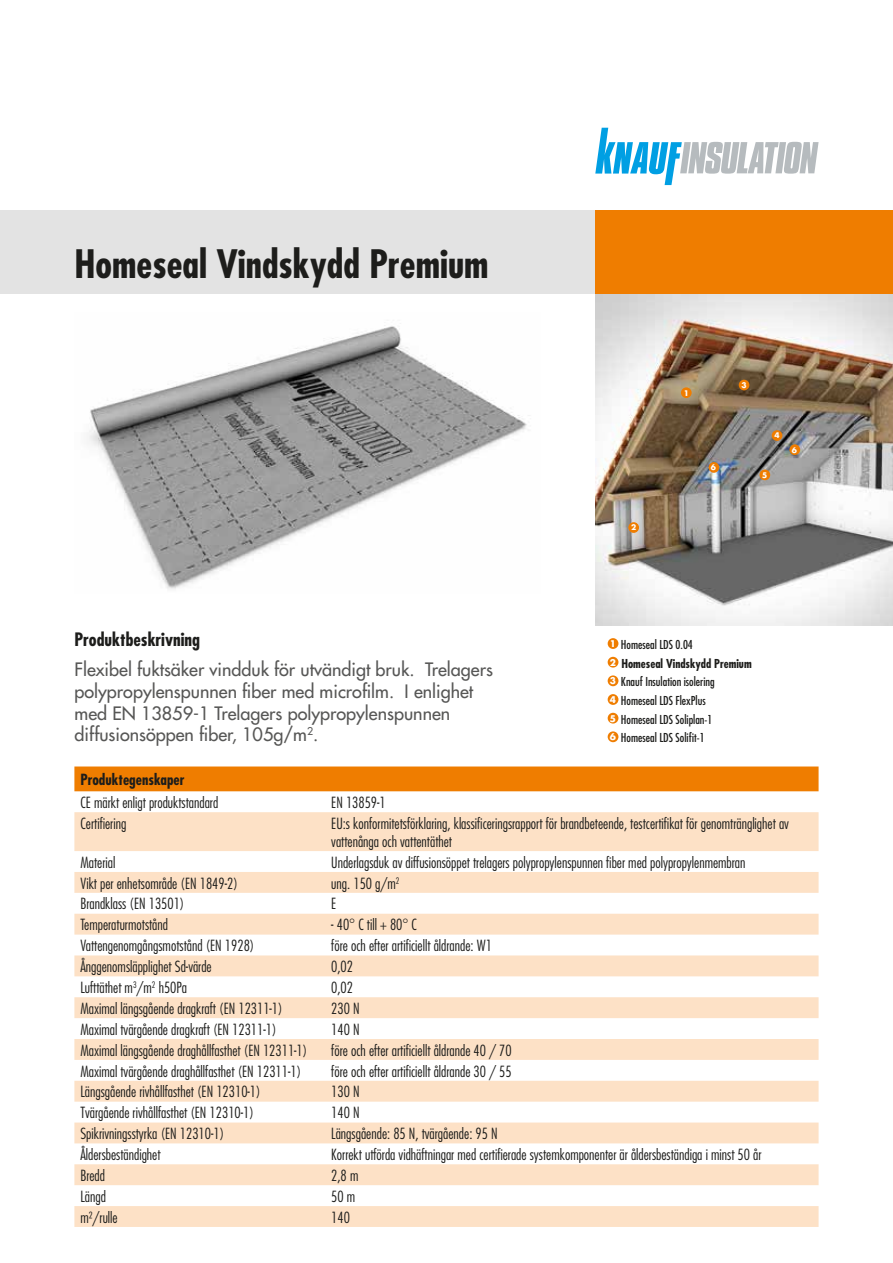
<style>
.page{position:relative;width:893px;height:1263px;background:#fff}
.page>*{position:absolute;margin:0;border:0;box-sizing:border-box;transform-origin:0 0}
.t1{font:700 condensed 38.1px "Futura Std";color:#1d1d1b}
.t2{font:500 18px/21.6px "Futura Std";color:#575756}
.t3{font:700 condensed 18px "Futura Std";color:#1d1d1b}
.t4{font:300 condensed 15px/18px "Futura Std";color:#1d1d1b}
.t5{font:700 condensed 15px "Futura Std";color:#1d1d1b}
.t6{font:condensed 12px/18.6px "Futura Std";color:#1d1d1b}
.t7{font:700 7.5px "Futura Std";color:#fff}
.s1{font-weight:700}
</style>
<div class="page">
<img style="left:595px;top:294px;width:298px;height:331px">
<div style="left:772px;top:430px;width:10px;height:11px;background:#ef7d00;border-radius:50%"></div>
<div style="left:739px;top:380px;width:10px;height:10px;background:#ef7d00;border-radius:50%"></div>
<div style="left:759px;top:470px;width:11px;height:10px;background:#ef7d00;border-radius:50%"></div>
<div style="left:789px;top:444px;width:11px;height:11px;background:#ef7d00;border-radius:50%"></div>
<div style="left:709px;top:462px;width:10px;height:11px;background:#ef7d00;border-radius:50%"></div>
<div style="left:681px;top:387px;width:11px;height:11px;background:#ef7d00;border-radius:50%"></div>
<div style="left:628px;top:522px;width:11px;height:11px;background:#ef7d00;border-radius:50%"></div>
<div style="left:0;top:210px;width:893px;height:84px;background:#e3e3e3"></div>
<svg style="left:595px;top:128px;width:224px;height:57px"></svg>
<img style="left:89px;top:325px;width:438px;height:264px">
<div style="left:595px;top:210px;width:298px;height:84px;background:#ef7d00"></div>
<div style="left:74px;top:766px;width:745px;height:25px;background:#ef7d00"></div>
<svg style="left:74px;top:812px;width:745px;height:415px;fill:#fde1c6"></svg>
<div style="left:608px;top:638px;width:10px;height:11px;background:#ef7d00;border-radius:50%"></div>
<div style="left:608px;top:657px;width:10px;height:11px;background:#ef7d00;border-radius:50%"></div>
<div style="left:608px;top:675px;width:10px;height:11px;background:#ef7d00;border-radius:50%"></div>
<div style="left:608px;top:694px;width:10px;height:11px;background:#ef7d00;border-radius:50%"></div>
<div style="left:608px;top:713px;width:10px;height:10px;background:#ef7d00;border-radius:50%"></div>
<div style="left:608px;top:731px;width:10px;height:11px;background:#ef7d00;border-radius:50%"></div>
<h1 class="t1" style="left:74px;top:241px;width:416px">Homeseal Vindskydd Premium</h1>
<p class="t3" style="left:75px;top:628px;width:127px">Produktbeskrivning</p>
<p class="t2" style="left:75px;top:659px;width:420px">Flexibel fuktsäker vindduk för utvändigt bruk. Trelagers polypropylenspunnen fiber med microfilm. I enlighet med EN 13859-1 Trelagers polypropylenspunnen diffusionsöppen fiber, 105g/m<sup>2</sup>.</p>
<p class="t7" style="left:631px;top:523px;width:7px">2</p>
<p class="t7" style="left:684px;top:388px;width:7px">1</p>
<p class="t7" style="left:711px;top:462px;width:7px">6</p>
<p class="t7" style="left:741px;top:380px;width:7px">3</p>
<p class="t7" style="left:774px;top:431px;width:7px">4</p>
<p class="t7" style="left:762px;top:470px;width:7px">5</p>
<p class="t7" style="left:792px;top:445px;width:7px">6</p>
<p class="t6" style="left:610px;top:635px;width:143px"><sup>1</sup> Homeseal LDS 0.04<br><sup>2</sup> <span class="s1">Homeseal Vindskydd Premium<br></span><sup>3</sup> Knauf Insulation isolering<br><sup>4</sup> Homeseal LDS FlexPlus<br><sup>5</sup> Homeseal LDS Soliplan-1<br><sup>6</sup> Homeseal LDS Solifit-1</p>
<p class="t5" style="left:80px;top:770px;width:106px">Produktegenskaper</p>
<p class="t4" style="left:80px;top:793px;width:139px">CE märkt enligt produktstandard</p>
<p class="t4" style="left:331px;top:793px;width:56px">EN 13859-1</p>
<p class="t4" style="left:80px;top:814px;width:47px">Certifiering</p>
<p class="t4" style="left:331px;top:814px;width:459px">EU:s konformitetsförklaring, klassificeringsrapport för brandbeteende, testcertifikat för genomtränglighet av vattenånga och vattentäthet</p>
<p class="t4" style="left:80px;top:853px;width:36px">Material</p>
<p class="t4" style="left:331px;top:853px;width:416px">Underlagsduk av diffusionsöppet trelagers polypropylenspunnen fiber med polypropylenmembran</p>
<p class="t4" style="left:80px;top:874px;width:159px">Vikt per enhetsområde (EN 1849-2)</p>
<p class="t4" style="left:331px;top:874px;width:70px">ung. 150 g/m<sup>2</sup></p>
<p class="t4" style="left:80px;top:895px;width:106px">Brandklass (EN 13501)</p>
<p class="t4" style="left:331px;top:895px;width:7px">E</p>
<p class="t4" style="left:80px;top:916px;width:89px">Temperaturmotstånd</p>
<p class="t4" style="left:331px;top:916px;width:87px">- 40° C till + 80° C</p>
<p class="t4" style="left:80px;top:937px;width:176px">Vattengenomgångsmotstånd (EN 1928)</p>
<p class="t4" style="left:331px;top:937px;width:162px">före och efter artificiellt åldrande: W1</p>
<p class="t4" style="left:80px;top:957px;width:133px">Ånggenomsläpplighet Sd-värde</p>
<p class="t4" style="left:331px;top:957px;width:23px">0,02</p>
<p class="t4" style="left:80px;top:978px;width:108px">Lufttäthet m<sup>3</sup>/m<sup>2</sup> h50Pa</p>
<p class="t4" style="left:331px;top:978px;width:23px">0,02</p>
<p class="t4" style="left:80px;top:999px;width:204px">Maximal längsgående dragkraft (EN 12311-1)</p>
<p class="t4" style="left:331px;top:999px;width:30px">230 N</p>
<p class="t4" style="left:80px;top:1020px;width:198px">Maximal tvärgående dragkraft (EN 12311-1)</p>
<p class="t4" style="left:331px;top:1020px;width:30px">140 N</p>
<p class="t4" style="left:80px;top:1041px;width:228px">Maximal längsgående draghållfasthet (EN 12311-1)</p>
<p class="t4" style="left:331px;top:1041px;width:182px">före och efter artificiellt åldrande 40 / 70</p>
<p class="t4" style="left:80px;top:1062px;width:222px">Maximal tvärgående draghållfasthet (EN 12311-1)</p>
<p class="t4" style="left:331px;top:1062px;width:182px">före och efter artificiellt åldrande 30 / 55</p>
<p class="t4" style="left:80px;top:1083px;width:182px">Längsgående rivhållfasthet (EN 12310-1)</p>
<p class="t4" style="left:331px;top:1083px;width:30px">130 N</p>
<p class="t4" style="left:80px;top:1104px;width:175px">Tvärgående rivhållfasthet (EN 12310-1)</p>
<p class="t4" style="left:331px;top:1104px;width:30px">140 N</p>
<p class="t4" style="left:80px;top:1124px;width:145px">Spikrivningsstyrka (EN 12310-1)</p>
<p class="t4" style="left:331px;top:1124px;width:168px">Längsgående: 85 N, tvärgående: 95 N</p>
<p class="t4" style="left:80px;top:1145px;width:82px">Åldersbeständighet</p>
<p class="t4" style="left:331px;top:1145px;width:432px">Korrekt utförda vidhäftningar med certifierade systemkomponenter är åldersbeständiga i minst 50 år</p>
<p class="t4" style="left:80px;top:1166px;width:26px">Bredd</p>
<p class="t4" style="left:331px;top:1166px;width:29px">2,8 m</p>
<p class="t4" style="left:80px;top:1187px;width:27px">Längd</p>
<p class="t4" style="left:331px;top:1187px;width:25px">50 m</p>
<p class="t4" style="left:80px;top:1208px;width:39px">m²/rulle</p>
<p class="t4" style="left:331px;top:1208px;width:20px">140</p>
</div>
